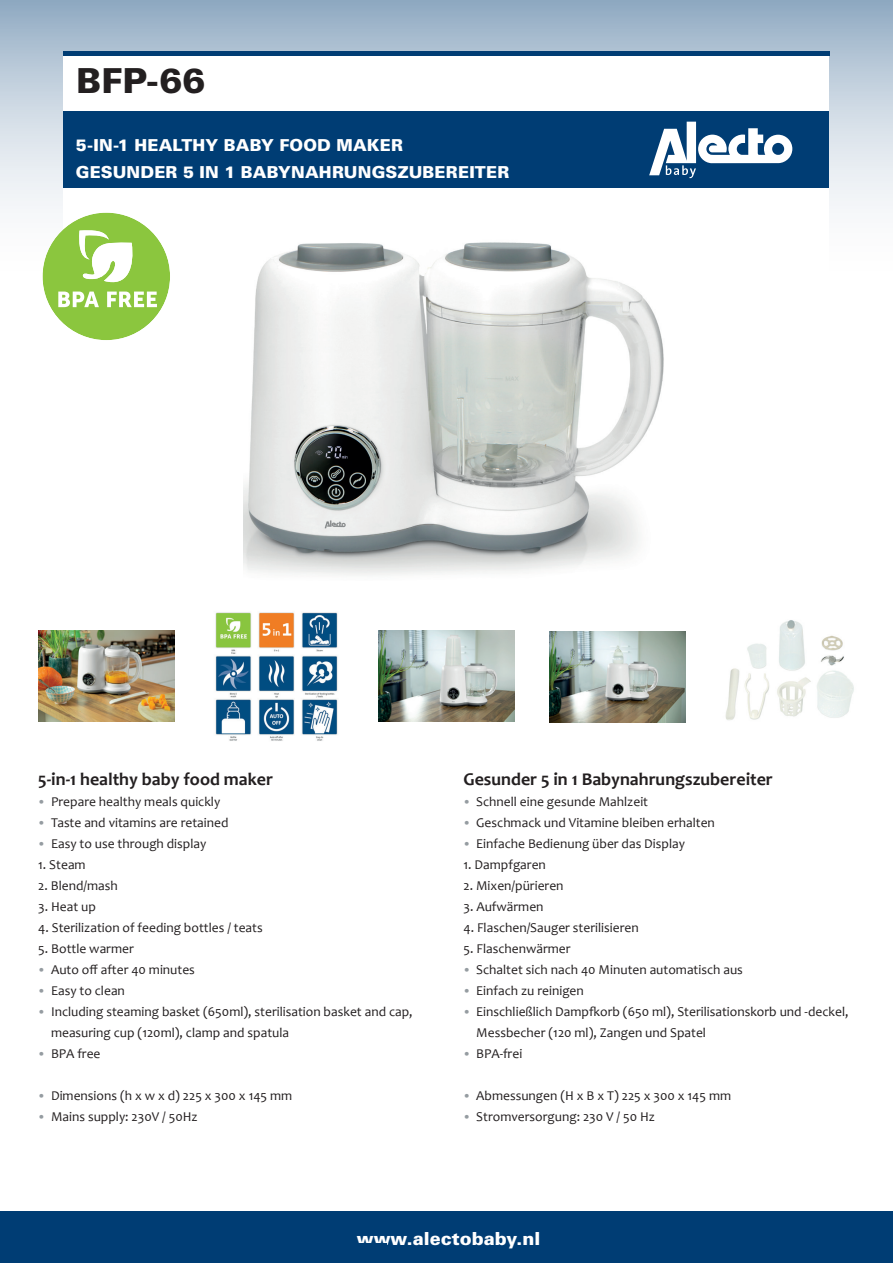
<style>
.page{position:relative;width:893px;height:1263px;background:#fff}
.page>*{position:absolute;margin:0;border:0;box-sizing:border-box;transform-origin:0 0}
.t1{font:900 34.5px "Univers LT Std";color:#231f20}
.t2{font:700 18px "Candara";color:#231f20}
.t3{font:900 18px "Univers LT Std";color:#fff}
.t4{font:900 16.5px/27px "Univers LT Std";letter-spacing:.01em;color:#fff}
.t5{font:13.5px/21px "Candara";color:#231f20}
.s1{font-family:"Calibri";font-weight:300;color:#959ca1}
</style>
<div class="page">
<svg style="left:0;top:0;width:893px;height:306px"></svg>
<div style="left:0;top:1212px;width:893px;height:51px;background:#003d74"></div>
<div style="left:64px;top:51px;width:765px;height:557px;background:#fff"></div>
<div style="left:63px;top:112px;width:766px;height:76px;background:#003d74"></div>
<img style="left:550px;top:631px;width:136px;height:91px">
<img style="left:725px;top:620px;width:129px;height:100px">
<img style="left:378px;top:631px;width:136px;height:90px">
<img style="left:215px;top:612px;width:123px;height:129px">
<img style="left:244px;top:242px;width:420px;height:333px">
<div style="left:43px;top:213px;width:127px;height:127px;background:#8bc63e;border-radius:50%"></div>
<svg style="left:58px;top:230px;width:99px;height:77px"></svg>
<hr style="left:63px;top:51px;width:766px;height:4px;background:#003d74">
<img style="left:38px;top:631px;width:136px;height:90px">
<svg style="left:649px;top:122px;width:143px;height:56px"></svg>
<h1 class="t1" style="left:77px;top:59px;width:130px">BFP-66</h1>
<p class="t4" style="left:76px;top:131px;width:435px">5-IN-1 HEALTHY BABY FOOD MAKER<br>GESUNDER 5 IN 1 BABYNAHRUNGSZUBEREITER</p>
<h2 class="t2" style="left:38px;top:768px;width:236px">5-in-1 healthy baby food maker</h2>
<p class="t5" style="left:38px;top:791px;width:184px"><span class="s1">•</span> Prepare healthy meals quickly</p>
<p class="t5" style="left:38px;top:812px;width:192px"><span class="s1">•</span> Taste and vitamins are retained</p>
<p class="t5" style="left:38px;top:833px;width:170px"><span class="s1">•</span> Easy to use through display</p>
<p class="t5" style="left:38px;top:854px;width:49px">1. Steam</p>
<p class="t5" style="left:38px;top:875px;width:81px">2. Blend/mash</p>
<p class="t5" style="left:38px;top:896px;width:59px">3. Heat up</p>
<p class="t5" style="left:38px;top:917px;width:226px">4. Sterilization of feeding bottles / teats</p>
<p class="t5" style="left:38px;top:938px;width:97px">5. Bottle warmer</p>
<p class="t5" style="left:38px;top:959px;width:158px"><span class="s1">•</span> Auto off after 40 minutes</p>
<p class="t5" style="left:38px;top:980px;width:88px"><span class="s1">•</span> Easy to clean</p>
<p class="t5" style="left:51px;top:1001px;width:363px;text-indent:-13px"><span class="s1">•</span> Including steaming basket (650ml), sterilisation basket and cap, measuring cup (120ml), clamp and spatula</p>
<p class="t5" style="left:38px;top:1043px;width:64px"><span class="s1">•</span> BPA free</p>
<p class="t5" style="left:38px;top:1085px;width:256px"><span class="s1">•</span> Dimensions (h x w x d) 225 x 300 x 145 mm</p>
<p class="t5" style="left:38px;top:1106px;width:161px"><span class="s1">•</span> Mains supply: 230V / 50Hz</p>
<h2 class="t2" style="left:463px;top:768px;width:311px">Gesunder 5 in 1 Babynahrungszubereiter</h2>
<p class="t5" style="left:463px;top:791px;width:186px"><span class="s1">•</span> Schnell eine gesunde Mahlzeit</p>
<p class="t5" style="left:463px;top:812px;width:253px"><span class="s1">•</span> Geschmack und Vitamine bleiben erhalten</p>
<p class="t5" style="left:463px;top:833px;width:223px"><span class="s1">•</span> Einfache Bedienung über das Display</p>
<p class="t5" style="left:463px;top:854px;width:84px">1. Dampfgaren</p>
<p class="t5" style="left:463px;top:875px;width:102px">2. Mixen/pürieren</p>
<p class="t5" style="left:463px;top:896px;width:82px">3. Aufwärmen</p>
<p class="t5" style="left:463px;top:917px;width:177px">4. Flaschen/Sauger sterilisieren</p>
<p class="t5" style="left:463px;top:938px;width:109px">5. Flaschenwärmer</p>
<p class="t5" style="left:463px;top:959px;width:281px"><span class="s1">•</span> Schaltet sich nach 40 Minuten automatisch aus</p>
<p class="t5" style="left:463px;top:980px;width:122px"><span class="s1">•</span> Einfach zu reinigen</p>
<p class="t5" style="left:476px;top:1001px;width:374px;text-indent:-13px"><span class="s1">•</span> Einschließlich Dampfkorb (650 ml), Sterilisationskorb und -deckel,<br>Messbecher (120 ml), Zangen und Spatel</p>
<p class="t5" style="left:463px;top:1043px;width:60px"><span class="s1">•</span> BPA-frei</p>
<p class="t5" style="left:463px;top:1085px;width:269px"><span class="s1">•</span> Abmessungen (H x B x T) 225 x 300 x 145 mm</p>
<p class="t5" style="left:463px;top:1106px;width:193px"><span class="s1">•</span> Stromversorgung: 230 V / 50 Hz</p>
<h2 class="t3" style="left:357px;top:1227px;width:185px">www.alectobaby.nl</h2>
</div>
